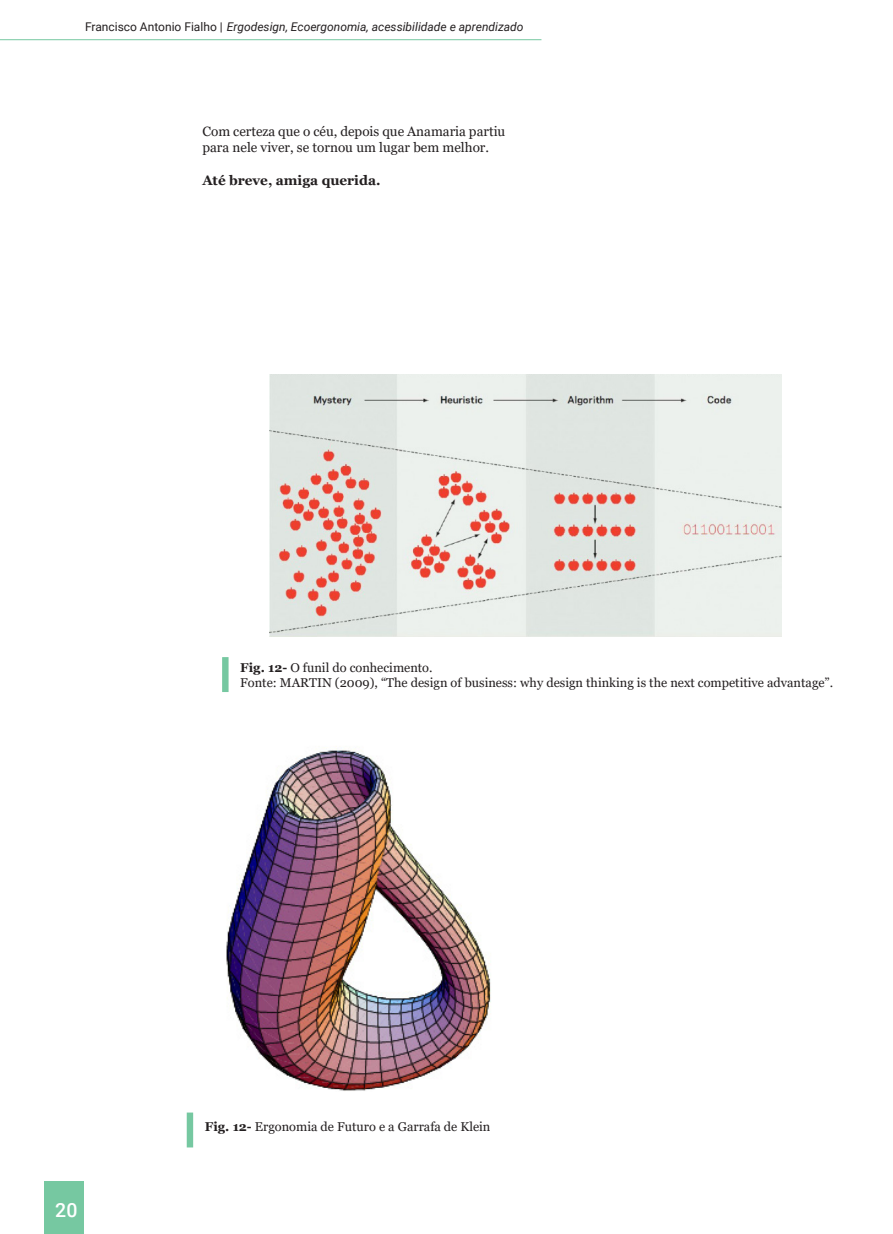
<style>
.page{position:relative;width:893px;height:1234px;background:#fff}
.page>*{position:absolute;margin:0;border:0;box-sizing:border-box;transform-origin:0 0}
.t1{font:500 19.5px "Roboto";color:#fff}
.texto{font:13.5px/16.2px "Georgia";color:#231f20}
.texto-2{font:700 13.5px "Georgia";color:#231f20}
.Legenda_FIG{font:12.75px "Georgia";color:#231f20}
.t2{font:italic 12px "Roboto";color:#231f20}
.s1{font-style:normal}
.s2{font-weight:700}
</style>
<div class="page">
<div style="left:45px;top:1181px;width:39px;height:52px;background:#76c8a1"></div>
<hr style="left:0;top:39px;width:541px;height:1px;background:#76c8a1">
<img style="left:226px;top:746px;width:265px;height:345px">
<img style="left:269px;top:375px;width:513px;height:261px">
<svg style="left:222px;top:657px;width:7px;height:35px"></svg>
<div style="left:187px;top:1112px;width:6px;height:35px;background:#76c8a1"></div>
<p class="t2" style="left:85px;top:19px;width:440px"><span class="s1">Francisco Antonio Fialho |</span> Ergodesign, Ecoergonomia, acessibilidade e aprendizado</p>
<p class="texto" style="left:202px;top:124px;width:304px">Com certeza que o céu, depois que Anamaria partiu para nele viver, se tornou um lugar bem melhor.</p>
<p class="texto-2" style="left:202px;top:171px;width:180px">Até breve, amiga querida.</p>
<p class="Legenda_FIG" style="left:240px;top:659px;width:194px"><span class="s2">Fig. 12-</span> O funil do conhecimento.</p>
<p class="Legenda_FIG" style="left:240px;top:675px;width:595px">Fonte: MARTIN (2009), “The design of business: why design thinking is the next competitive advantage”.</p>
<h1 class="t1" style="left:55px;top:1196px;width:24px">20</h1>
<p class="Legenda_FIG" style="left:205px;top:1118px;width:287px"><span class="s2">Fig. 12-</span> Ergonomia de Futuro e a Garrafa de Klein</p>
</div>
